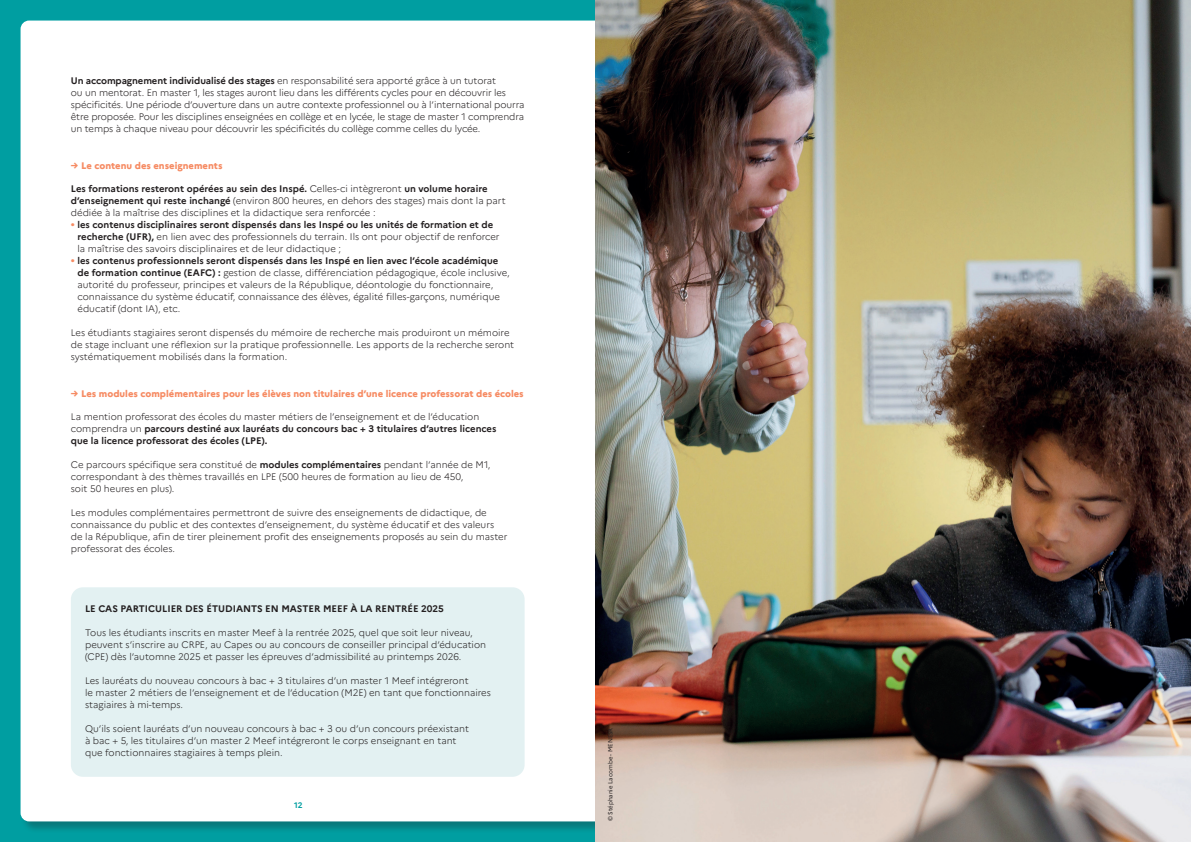
<style>
.page{position:relative;width:1191px;height:842px;background:#009ea1}
.page>*{position:absolute;margin:0;border:0;box-sizing:border-box;transform-origin:0 0}
.t1{font:300 9.5px/12px "Marianne";color:#231f20}
.t2{font:700 9.5px/12px "Marianne";color:#231f20}
.t3{font:800 9.5px "Marianne";color:#f68b63}
.t4{font:700 8px "Marianne";color:#009ea1}
.t5{font:6px "Marianne";color:#231f20}
.s1{font-weight:700}
.s2{font-weight:700;color:#f68b63}
.s3{font-weight:300}
</style>
<div class="page">
<div style="left:21px;top:21px;width:1149px;height:800px;background:#fff;border-radius:9px"></div>
<div style="left:71px;top:587px;width:453px;height:190px;background:#e3f1f2;border-radius:12px"></div>
<img style="left:595px;top:0;width:596px;height:842px">
<p class="t1" style="left:71px;top:75px;width:455px"><span class="s1">Un accompagnement individualisé des stages</span> en responsabilité sera apporté grâce à un tutorat<br>ou un mentorat. En master 1, les stages auront lieu dans les différents cycles pour en découvrir les spécificités. Une période d’ouverture dans un autre contexte professionnel ou à l’international pourra être proposée. Pour les disciplines enseignées en collège et en lycée, le stage de master 1 comprendra un temps à chaque niveau pour découvrir les spécificités du collège comme celles du lycée.</p>
<p class="t3" style="left:71px;top:160px;width:153px">→ Le contenu des enseignements</p>
<p class="t1" style="left:71px;top:183px;width:436px"><span class="s1">Les formations resteront opérées au sein des Inspé.</span> Celles-ci intègreront <span class="s1">un volume horaire d’enseignement qui reste inchangé</span> (environ 800 heures, en dehors des stages) mais dont la part dédiée à la maîtrise des disciplines et la didactique sera renforcée :</p>
<p class="t1" style="left:77px;top:219px;width:424px;text-indent:-7px"><span class="s2">•</span> <span class="s1">les contenus disciplinaires seront dispensés dans les Inspé ou les unités de formation et de recherche (UFR),</span> en lien avec des professionnels du terrain. Ils ont pour objectif de renforcer la maîtrise des savoirs disciplinaires et de leur didactique ;</p>
<p class="t1" style="left:77px;top:255px;width:434px;text-indent:-7px"><span class="s2">•</span> <span class="s1">les contenus professionnels seront dispensés dans les Inspé en lien avec l’école académique de formation continue (EAFC) :</span> gestion de classe, différenciation pédagogique, école inclusive, autorité du professeur, principes et valeurs de la République, déontologie du fonctionnaire, connaissance du système éducatif, connaissance des élèves, égalité filles-garçons, numérique éducatif (dont IA), etc.</p>
<p class="t1" style="left:71px;top:327px;width:445px">Les étudiants stagiaires seront dispensés du mémoire de recherche mais produiront un mémoire de stage incluant une réflexion sur la pratique professionnelle. Les apports de la recherche seront systématiquement mobilisés dans la formation.</p>
<p class="t3" style="left:71px;top:388px;width:454px">→ Les modules complémentaires pour les élèves non titulaires d’une licence professorat des écoles</p>
<p class="t2" style="left:71px;top:411px;width:427px"><span class="s3">La mention professorat des écoles du master métiers de l’enseignement et de l’éducation comprendra un</span> parcours destiné aux lauréats du concours bac + 3 titulaires d’autres licences que la licence professorat des écoles (LPE).</p>
<p class="t1" style="left:71px;top:459px;width:421px">Ce parcours spécifique sera constitué de <span class="s1">modules complémentaires</span> pendant l’année de M1, correspondant à des thèmes travaillés en LPE (500 heures de formation au lieu de 450,<br>soit 50 heures en plus).</p>
<p class="t1" style="left:71px;top:507px;width:438px">Les modules complémentaires permettront de suivre des enseignements de didactique, de connaissance du public et des contextes d’enseignement, du système éducatif et des valeurs de la République, afin de tirer pleinement profit des enseignements proposés au sein du master professorat des écoles.</p>
<p class="t2" style="left:85px;top:603px;width:360px">LE CAS PARTICULIER DES ÉTUDIANTS EN MASTER MEEF À LA RENTRÉE 2025</p>
<p class="t1" style="left:85px;top:627px;width:402px">Tous les étudiants inscrits en master Meef à la rentrée 2025, quel que soit leur niveau, peuvent s’inscrire au CRPE, au Capes ou au concours de conseiller principal d’éducation (CPE) dès l’automne 2025 et passer les épreuves d’admissibilité au printemps 2026.</p>
<p class="t1" style="left:85px;top:675px;width:407px">Les lauréats du nouveau concours à bac + 3 titulaires d’un master 1 Meef intégreront<br>le master 2 métiers de l’enseignement et de l’éducation (M2E) en tant que fonctionnaires stagiaires à mi-temps.</p>
<p class="t1" style="left:85px;top:723px;width:385px">Qu’ils soient lauréats d’un nouveau concours à bac + 3 ou d’un concours préexistant à bac + 5, les titulaires d’un master 2 Meef intégreront le corps enseignant en tant que fonctionnaires stagiaires à temps plein.</p>
<p class="t5" style="left:606px;top:821px;width:95px;rotate:-90deg">© Stéphanie Lacombe - MENESR</p>
<p class="t4" style="left:294px;top:800px;width:10px">12</p>
</div>
